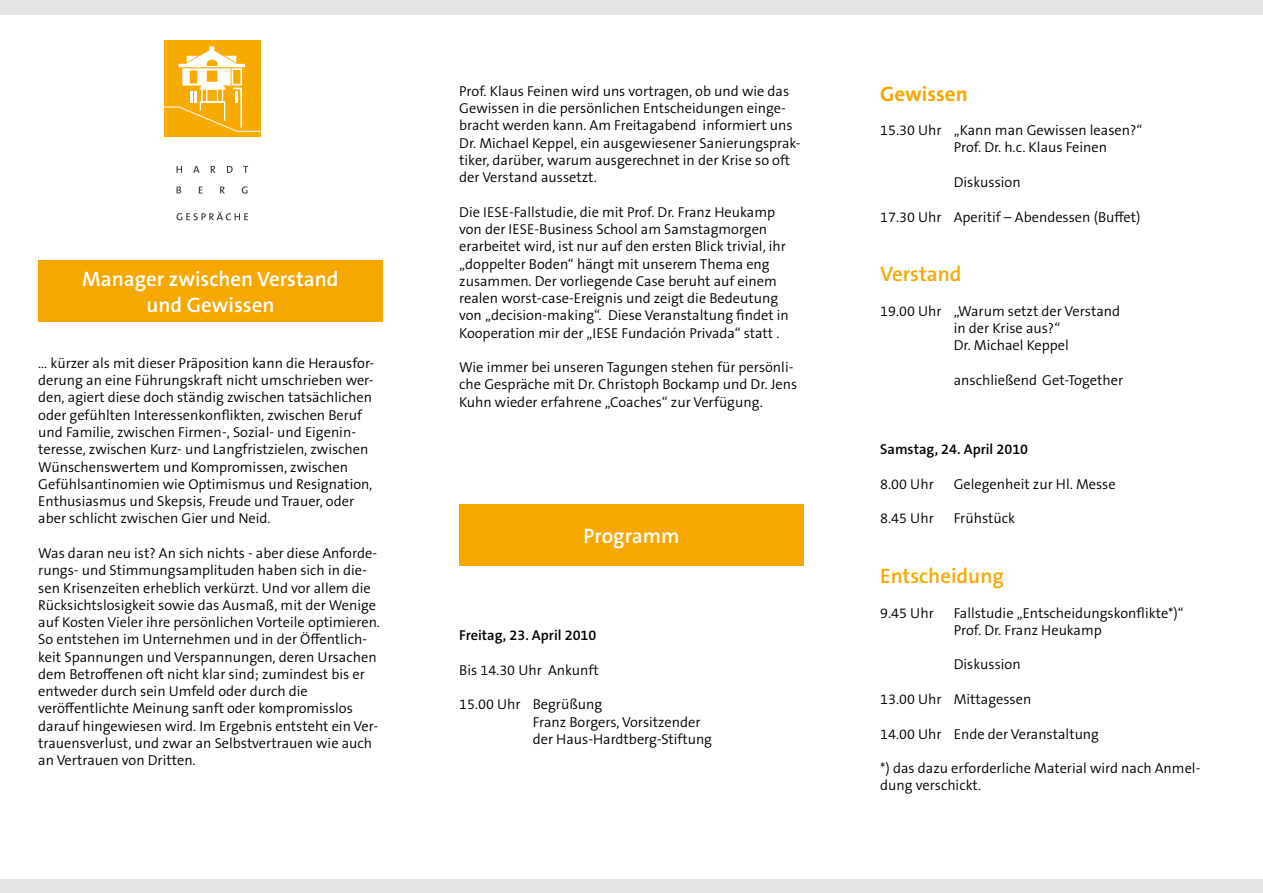
<style>
.page{position:relative;width:1263px;height:893px;background:#fff}
.page>*{position:absolute;margin:0;border:0;box-sizing:border-box;transform-origin:0 0}
.t1{font:600 21px/25.2px "The Sans B W6";color:#fff;text-align:center}
.t2{font:600 21px "The Sans B W6";color:#f6a800}
.t3{font:700 21px "The Sans B W7";color:#f6a800}
.t4{font:300 14.4px/17.2px "The Sans B W4";color:#000}
.t5{font:600 14.4px "The Sans B W6";color:#000}
</style>
<div class="page">
<div style="left:38px;top:260px;width:345px;height:62px;background:#f6a800"></div>
<div style="left:459px;top:504px;width:345px;height:62px;background:#f6a800"></div>
<div style="left:164px;top:40px;width:97px;height:97px;background:#f7aa00"></div>
<svg style="left:164px;top:46px;width:97px;height:86px"></svg>
<svg style="left:177px;top:186px;width:70px;height:8px"></svg>
<svg style="left:177px;top:166px;width:71px;height:7px"></svg>
<svg style="left:176px;top:212px;width:72px;height:8px"></svg>
<div style="left:0;top:879px;width:1263px;height:14px;background:#e3e4e5"></div>
<div style="left:0;top:0;width:1263px;height:14px;background:#e3e4e5"></div>
<h1 class="t1" style="left:82px;top:267px;width:258px">Manager zwischen Verstand und Gewissen</h1>
<p class="t4" style="left:38px;top:354px;width:338px">... kürzer als mit dieser Präposition kann die Herausfor&shy;derung an eine Führungskraft nicht umschrieben wer&shy;den, agiert diese doch ständig zwischen tatsächlichen oder gefühlten Interessenkonflikten, zwischen Beruf und Familie, zwischen Firmen-, Sozial- und Eigenin&shy;teresse, zwischen Kurz- und Langfristzielen, zwischen Wünschenswertem und Kompromissen, zwischen Gefühlsantinomien wie Optimismus und Resignation, Enthusiasmus und Skepsis, Freude und Trauer, oder aber schlicht zwischen Gier und Neid.</p>
<p class="t4" style="left:38px;top:544px;width:343px">Was daran neu ist? An sich nichts - aber diese Anforde&shy;rungs- und Stimmungsamplituden haben sich in die&shy;sen Krisenzeiten erheblich verkürzt. Und vor allem die Rücksichtslosigkeit sowie das Ausmaß, mit der Wenige auf Kosten Vieler ihre persönlichen Vorteile optimieren.<br>So entstehen im Unternehmen und in der Öffentlich&shy;keit Spannungen und Verspannungen, deren Ursachen dem Betroffenen oft nicht klar sind; zumindest bis er entweder durch sein Umfeld oder durch die veröffentlichte Meinung sanft oder kompromisslos darauf hingewiesen wird. Im Ergebnis entsteht ein Ver&shy;trauensverlust, und zwar an Selbstvertrauen wie auch an Vertrauen von Dritten.</p>
<p class="t4" style="left:459px;top:82px;width:343px">Prof. Klaus Feinen wird uns vortragen, ob und wie das Gewissen in die persönlichen Entscheidungen einge&shy;bracht werden kann. Am Freitagabend informiert uns Dr. Michael Keppel, ein ausgewiesener Sanierungsprak&shy;tiker, darüber, warum ausgerechnet in der Krise so oft der Verstand aussetzt.</p>
<p class="t4" style="left:459px;top:203px;width:331px">Die IESE-Fallstudie, die mit Prof. Dr. Franz Heukamp von der IESE-Business School am Samstagmorgen erarbeitet wird, ist nur auf den ersten Blick trivial, ihr „doppelter Boden“ hängt mit unserem Thema eng zusammen. Der vorliegende Case beruht auf einem realen worst-case-Ereignis und zeigt die Bedeutung von „decision-making“. Diese Veranstaltung findet in Kooperation mir der „IESE Fundación Privada“ statt .</p>
<p class="t4" style="left:459px;top:359px;width:339px">Wie immer bei unseren Tagungen stehen für persönli&shy;che Gespräche mit Dr. Christoph Bockamp und Dr. Jens<br>Kuhn wieder erfahrene „Coaches“ zur Verfügung.</p>
<h1 class="t1" style="left:584px;top:523px;width:97px">Programm</h1>
<p class="t5" style="left:459px;top:626px;width:139px">Freitag, 23. April 2010</p>
<p class="t4" style="left:459px;top:661px;width:141px">Bis 14.30 Uhr Ankunft</p>
<p class="t4" style="left:533px;top:696px;width:181px;text-indent:-73px">15.00 Uhr Begrüßung<br>Franz Borgers, Vorsitzender der Haus-Hardtberg-Stiftung</p>
<h1 class="t3" style="left:880px;top:80px;width:89px">Gewissen</h1>
<p class="t4" style="left:954px;top:122px;width:190px;text-indent:-73px">15.30 Uhr „Kann man Gewissen leasen?“<br>Prof. Dr. h.c. Klaus Feinen</p>
<p class="t4" style="left:954px;top:174px;width:68px">Diskussion</p>
<p class="t4" style="left:880px;top:208px;width:262px">17.30 Uhr Aperitif – Abendessen (Buffet)</p>
<h1 class="t2" style="left:880px;top:261px;width:83px">Verstand</h1>
<p class="t4" style="left:954px;top:302px;width:168px;text-indent:-73px">19.00 Uhr „Warum setzt der Verstand in der Krise aus?“<br>Dr. Michael Keppel</p>
<p class="t4" style="left:954px;top:372px;width:171px">anschließend Get-Together</p>
<p class="t5" style="left:880px;top:440px;width:149px">Samstag, 24. April 2010</p>
<p class="t4" style="left:880px;top:475px;width:55px">8.00 Uhr</p>
<p class="t4" style="left:954px;top:475px;width:163px">Gelegenheit zur Hl. Messe</p>
<p class="t4" style="left:880px;top:510px;width:55px">8.45 Uhr</p>
<p class="t4" style="left:954px;top:510px;width:63px">Frühstück</p>
<h1 class="t2" style="left:880px;top:562px;width:125px">Entscheidung</h1>
<p class="t4" style="left:880px;top:604px;width:55px">9.45 Uhr</p>
<p class="t4" style="left:954px;top:604px;width:232px">Fallstudie „Entscheidungskonflikte*)“<br>Prof. Dr. Franz Heukamp</p>
<p class="t4" style="left:954px;top:656px;width:68px">Diskussion</p>
<p class="t4" style="left:880px;top:691px;width:153px">13.00 Uhr Mittagessen</p>
<p class="t4" style="left:880px;top:725px;width:220px">14.00 Uhr Ende der Veranstaltung</p>
<p class="t4" style="left:880px;top:760px;width:322px">*) das dazu erforderliche Material wird nach Anmel&shy;dung verschickt.</p>
</div>
